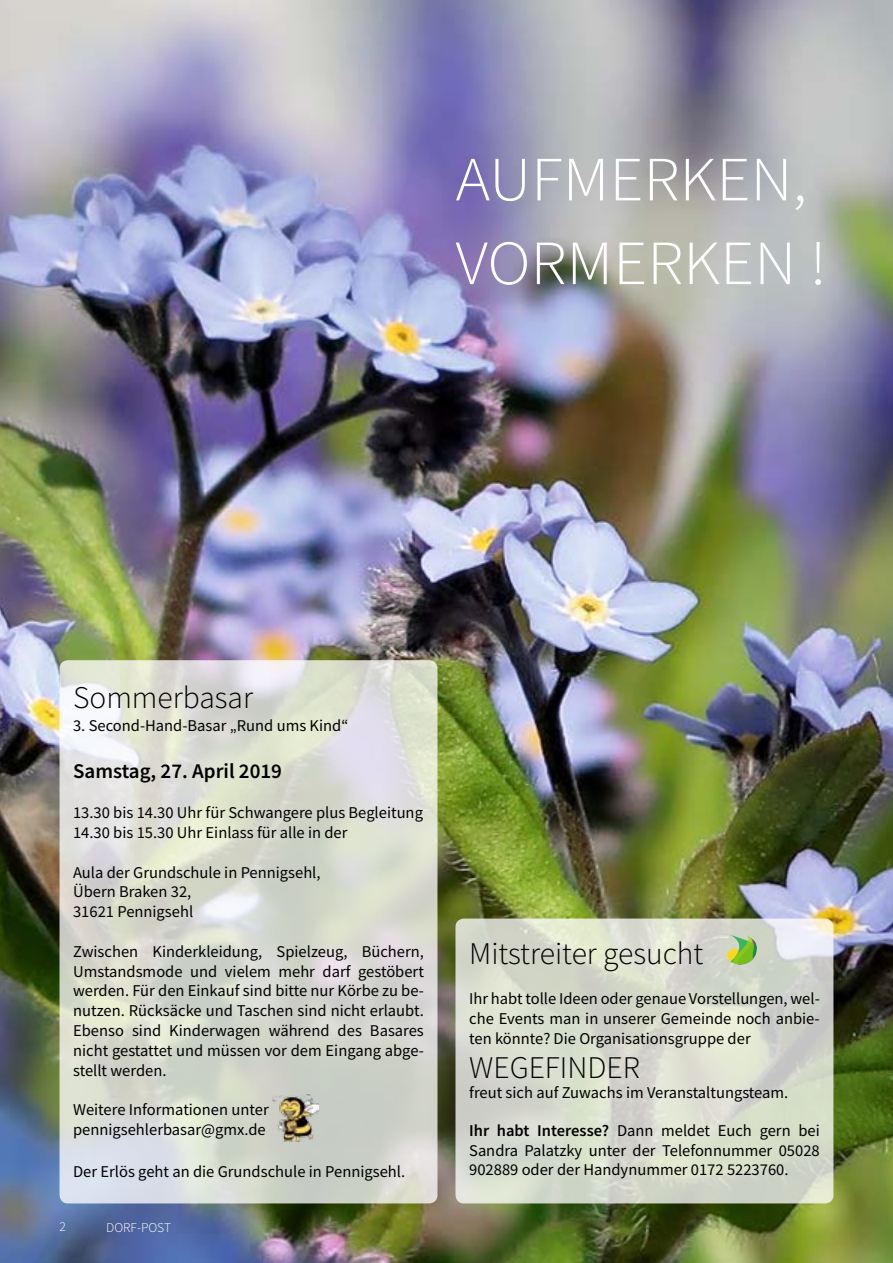
<style>
.page{position:relative;width:893px;height:1263px;background:#fff}
.page>*{position:absolute;margin:0;border:0;box-sizing:border-box;transform-origin:0 0}
.t1{font:300 63px "Source Sans Pro";color:#fff;scale:1.05 1}
.t2{font:300 31.5px "Source Sans Pro";color:#000}
.t3{font:600 21px "Source Sans Pro";color:#000}
.t4{font:16.5px/19.8px "Source Sans Pro";color:#000;text-align:justify}
.t5{font:300 13.5px "Source Sans Pro";color:#fff}
.s1{font-weight:600}
</style>
<div class="page">
<img style="left:0;top:0;width:893px;height:1263px">
<svg style="left:455px;top:918px;width:378px;height:285px;background:#d6dacc"></svg>
<svg style="left:727px;top:935px;width:30px;height:29px"></svg>
<svg style="left:60px;top:660px;width:377px;height:543px;background:#d8dbd2"></svg>
<img style="left:272px;top:1094px;width:47px;height:47px">
<h1 class="t1" style="left:455px;top:141px;width:336px">AUFMERKEN,</h1>
<h1 class="t1" style="left:455px;top:225px;width:355px">VORMERKEN !</h1>
<h2 class="t2" style="left:73px;top:678px;width:181px">Sommerbasar</h2>
<p class="t4" style="left:73px;top:715px;width:277px">3. Second-Hand-Basar „Rund ums Kind“</p>
<p class="t3" style="left:73px;top:758px;width:210px">Samstag, 27. April 2019</p>
<p class="t4" style="left:73px;top:803px;width:351px">13.30 bis 14.30 Uhr für Schwangere plus Begleitung<br>14.30 bis 15.30 Uhr Einlass für alle in der</p>
<p class="t4" style="left:73px;top:862px;width:249px;text-align:left">Aula der Grundschule in Pennigsehl,<br>Übern Braken 32,<br>31621 Pennigsehl</p>
<p class="t4" style="left:73px;top:941px;width:352px">Zwischen Kinderkleidung, Spielzeug, Büchern, Umstandsmode und vielem mehr darf gestöbert werden. Für den Einkauf sind bitte nur Körbe zu be&shy;nutzen. Rücksäcke und Taschen sind nicht erlaubt.<br>Ebenso sind Kinderwagen während des Basares nicht gestattet und müssen vor dem Eingang abge&shy;stellt werden.</p>
<p class="t4" style="left:73px;top:1100px;width:197px">Weitere Informationen unter pennigsehlerbasar@gmx.de</p>
<p class="t4" style="left:73px;top:1162px;width:334px">Der Erlös geht an die Grundschule in Pennigsehl.</p>
<p class="t5" style="left:60px;top:1218px;width:8px">2</p>
<p class="t5" style="left:106px;top:1219px;width:66px">DORF-POST</p>
<h2 class="t2" style="left:469px;top:935px;width:236px">Mitstreiter gesucht</h2>
<p class="t4" style="left:469px;top:989px;width:352px">Ihr habt tolle Ideen oder genaue Vorstellungen, wel&shy;che Events man in unserer Gemeinde noch anbie&shy;ten könnte? Die Organisationsgruppe der</p>
<h2 class="t2" style="left:469px;top:1048px;width:172px">WEGEFINDER</h2>
<p class="t4" style="left:469px;top:1082px;width:321px">freut sich auf Zuwachs im Veranstaltungsteam.</p>
<p class="t4" style="left:469px;top:1120px;width:352px"><span class="s1">Ihr habt Interesse?</span> Dann meldet Euch gern bei Sandra Palatzky unter der Telefonnummer 05028<br>902889 oder der Handynummer 0172 5223760.</p>
</div>
